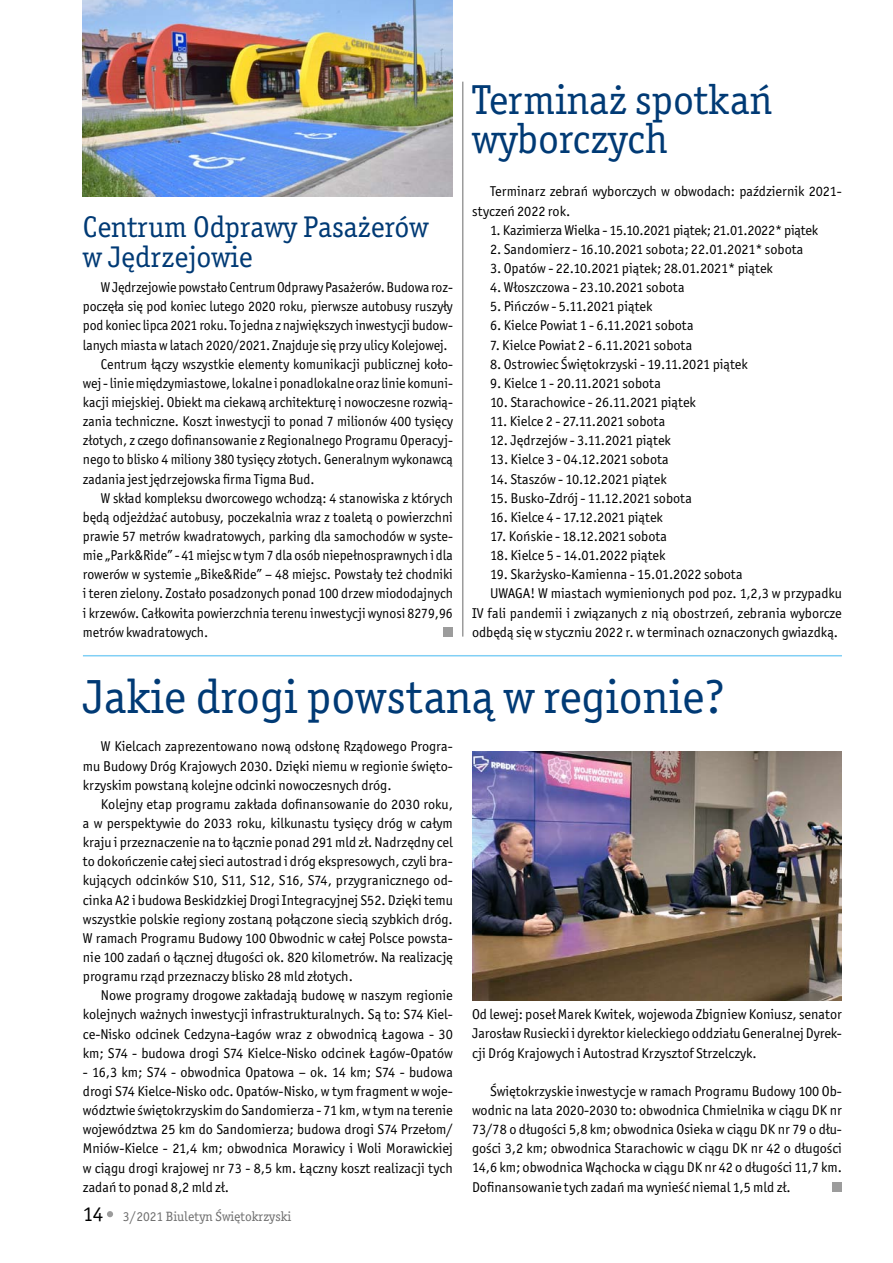
<style>
.page{position:relative;width:893px;height:1263px;background:#fff}
.page>*{position:absolute;margin:0;border:0;box-sizing:border-box;transform-origin:0 0}
.t1{font:48px "Officina Serif Itc TOT";color:#003a75}
.t2{font:42px/39px "Officina Serif Itc TOT";color:#003a75}
.t3{font:30px/30px "Officina Serif Itc TOT";color:#003a75}
.t4{font:14.25px/19.2px "Officina Sans Itc TOT";color:#000;text-align:justify}
.t5{font:13.5px "Officina Serif Itc TOT";color:#6f6f6f}
.s1{font-family:"Officina Sans Itc TOT";font-size:21px;color:#000}
</style>
<div class="page">
<svg style="left:107px;top:1211px;width:6px;height:6px"></svg>
<img style="left:472px;top:751px;width:370px;height:249px">
<hr style="left:83px;top:655px;width:759px;height:1px;background:#81d0f5">
<div style="left:833px;top:1182px;width:9px;height:9px;background:#9c9c9c"></div>
<hr style="left:462px;top:82px;width:1px;height:555px;background:#9c9c9c">
<img style="left:83px;top:0;width:370px;height:196px">
<div style="left:444px;top:628px;width:9px;height:9px;background:#9c9c9c"></div>
<h3 class="t3" style="left:83px;top:212px;width:347px">Centrum Odprawy Pasażerów w Jędrzejowie</h3>
<p class="t4" style="left:101px;top:278px;width:353px">WJędrzejowie powstało Centrum Odprawy Pasażerów. Budowa roz-</p>
<p class="t4" style="left:83px;top:297px;width:371px">poczęła się pod koniec lutego 2020 roku, pierwsze autobusy ruszyły</p>
<p class="t4" style="left:83px;top:316px;width:371px">pod koniec lipca 2021 roku. To jedna z największych inwestycji budow-</p>
<p class="t4" style="left:83px;top:335px;width:366px">lanych miasta w latach 2020/2021. Znajduje się przy ulicy Kolejowej.</p>
<p class="t4" style="left:101px;top:354px;width:353px">Centrum łączy wszystkie elementy komunikacji publicznej koło-</p>
<p class="t4" style="left:83px;top:374px;width:371px">wej - linie międzymiastowe, lokalne i ponadlokalne oraz linie komuni-</p>
<p class="t4" style="left:83px;top:393px;width:371px">kacji miejskiej. Obiekt ma ciekawą architekturę i nowoczesne rozwią-</p>
<p class="t4" style="left:83px;top:412px;width:371px">zania techniczne. Koszt inwestycji to ponad 7 milionów 400 tysięcy</p>
<p class="t4" style="left:83px;top:431px;width:371px">złotych, z czego dofinansowanie z Regionalnego Programu Operacyj-</p>
<p class="t4" style="left:83px;top:450px;width:371px">nego to blisko 4 miliony 380 tysięcy złotych. Generalnym wykonawcą</p>
<p class="t4" style="left:83px;top:469px;width:233px">zadania jest jędrzejowska firma Tigma Bud.</p>
<p class="t4" style="left:101px;top:488px;width:353px">W skład kompleksu dworcowego wchodzą: 4 stanowiska z których</p>
<p class="t4" style="left:83px;top:507px;width:371px">będą odjeżdżać autobusy, poczekalnia wraz z toaletą o powierzchni</p>
<p class="t4" style="left:83px;top:527px;width:371px">prawie 57 metrów kwadratowych, parking dla samochodów w syste-</p>
<p class="t4" style="left:83px;top:546px;width:371px">mie „Park&amp;Ride” - 41 miejsc wtym 7 dla osób niepełnosprawnych i dla</p>
<p class="t4" style="left:83px;top:565px;width:371px">rowerów w systemie „Bike&amp;Ride” – 48 miejsc. Powstały też chodniki</p>
<p class="t4" style="left:83px;top:584px;width:371px">i teren zielony. Zostało posadzonych ponad 100 drzew miododajnych</p>
<p class="t4" style="left:83px;top:603px;width:371px">i krzewów. Całkowita powierzchnia terenu inwestycji wynosi 8279,96</p>
<p class="t4" style="left:83px;top:622px;width:127px">metrów kwadratowych.</p>
<h2 class="t2" style="left:472px;top:81px;width:302px">Terminaż spotkań wyborczych</h2>
<p class="t4" style="left:472px;top:182px;width:371px;text-indent:18px">Terminarz zebrań wyborczych w obwodach: październik 2021- styczeń 2022 rok.</p>
<p class="t4" style="left:490px;top:220px;width:330px">1. Kazimierza Wielka - 15.10.2021 piątek; 21.01.2022* piątek</p>
<p class="t4" style="left:490px;top:240px;width:315px">2. Sandomierz - 16.10.2021 sobota; 22.01.2021* sobota</p>
<p class="t4" style="left:490px;top:259px;width:284px">3. Opatów - 22.10.2021 piątek; 28.01.2021* piątek</p>
<p class="t4" style="left:490px;top:278px;width:196px">4. Włoszczowa - 23.10.2021 sobota</p>
<p class="t4" style="left:490px;top:297px;width:164px">5. Pińczów - 5.11.2021 piątek</p>
<p class="t4" style="left:490px;top:316px;width:205px">6. Kielce Powiat 1 - 6.11.2021 sobota</p>
<p class="t4" style="left:490px;top:335px;width:204px">7. Kielce Powiat 2 - 6.11.2021 sobota</p>
<p class="t4" style="left:490px;top:354px;width:259px">8. Ostrowiec Świętokrzyski - 19.11.2021 piątek</p>
<p class="t4" style="left:490px;top:374px;width:172px">9. Kielce 1 - 20.11.2021 sobota</p>
<p class="t4" style="left:490px;top:393px;width:207px">10. Starachowice - 26.11.2021 piątek</p>
<p class="t4" style="left:490px;top:412px;width:177px">11. Kielce 2 - 27.11.2021 sobota</p>
<p class="t4" style="left:490px;top:431px;width:182px">12. Jędrzejów - 3.11.2021 piątek</p>
<p class="t4" style="left:490px;top:450px;width:180px">13. Kielce 3 - 04.12.2021 sobota</p>
<p class="t4" style="left:490px;top:469px;width:178px">14. Staszów - 10.12.2021 piątek</p>
<p class="t4" style="left:490px;top:488px;width:203px">15. Busko-Zdrój - 11.12.2021 sobota</p>
<p class="t4" style="left:490px;top:507px;width:174px">16. Kielce 4 - 17.12.2021 piątek</p>
<p class="t4" style="left:490px;top:527px;width:179px">17. Końskie - 18.12.2021 sobota</p>
<p class="t4" style="left:490px;top:546px;width:177px">18. Kielce 5 - 14.01.2022 piątek</p>
<p class="t4" style="left:490px;top:565px;width:254px">19. Skarżysko-Kamienna - 15.01.2022 sobota</p>
<p class="t4" style="left:490px;top:584px;width:353px">UWAGA! W miastach wymienionych pod poz. 1,2,3 w przypadku</p>
<p class="t4" style="left:472px;top:603px;width:371px">IV fali pandemii i związanych z nią obostrzeń, zebrania wyborcze</p>
<p class="t4" style="left:472px;top:622px;width:368px">odbędą się w styczniu 2022 r. w terminach oznaczonych gwiazdką.</p>
<h1 class="t1" style="left:83px;top:669px;width:643px">Jakie drogi powstaną w regionie?</h1>
<p class="t4" style="left:83px;top:737px;width:371px;text-indent:18px">W Kielcach zaprezentowano nową odsłonę Rządowego Progra&shy;mu Budowy Dróg Krajowych 2030. Dzięki niemu w regionie święto&shy;krzyskim powstaną kolejne odcinki nowoczesnych dróg.</p>
<p class="t4" style="left:83px;top:794px;width:371px;text-indent:18px">Kolejny etap programu zakłada dofinansowanie do 2030 roku, a w perspektywie do 2033 roku, kilkunastu tysięcy dróg w całym kraju i przeznaczenie na to łącznie ponad 291 mld zł. Nadrzędny cel to dokończenie całej sieci autostrad i dróg ekspresowych, czyli bra&shy;kujących odcinków S10, S11, S12, S16, S74, przygranicznego od&shy;cinka A2 i budowa Beskidzkiej Drogi Integracyjnej S52. Dzięki temu wszystkie polskie regiony zostaną połączone siecią szybkich dróg.<br>W ramach Programu Budowy 100 Obwodnic w całej Polsce powsta&shy;nie 100 zadań o łącznej długości ok. 820 kilometrów. Na realizację programu rząd przeznaczy blisko 28 mld złotych.</p>
<p class="t4" style="left:83px;top:986px;width:371px;text-indent:18px">Nowe programy drogowe zakładają budowę w naszym regionie kolejnych ważnych inwestycji infrastrukturalnych. Są to: S74 Kiel&shy;ce-Nisko odcinek Cedzyna-Łagów wraz z obwodnicą Łagowa - 30 km; S74 - budowa drogi S74 Kielce-Nisko odcinek Łagów-Opatów</p>
<p class="t4" style="left:83px;top:1062px;width:371px">- 16,3 km; S74 - obwodnica Opatowa – ok. 14 km; S74 - budowa drogi S74 Kielce-Nisko odc. Opatów-Nisko, w tym fragment w woje&shy;wództwie świętokrzyskim do Sandomierza - 71 km, wtym na terenie województwa 25 km do Sandomierza; budowa drogi S74 Przełom/ Mniów-Kielce - 21,4 km; obwodnica Morawicy i Woli Morawickiej w ciągu drogi krajowej nr 73 - 8,5 km. Łączny koszt realizacji tych zadań to ponad 8,2 mld zł.</p>
<p class="t5" style="left:83px;top:1208px;width:210px"><span class="s1">14</span> 3/2021 Biuletyn Świętokrzyski</p>
<p class="t4" style="left:472px;top:1005px;width:371px">Od lewej: poseł Marek Kwitek, wojewoda Zbigniew Koniusz, senator Jarosław Rusiecki i dyrektor kieleckiego oddziału Generalnej Dyrek&shy;cji Dróg Krajowych i Autostrad Krzysztof Strzelczyk.</p>
<p class="t4" style="left:472px;top:1081px;width:371px;text-indent:18px">Świętokrzyskie inwestycje w ramach Programu Budowy 100 Ob&shy;wodnic na lata 2020-2030 to: obwodnica Chmielnika w ciągu DK nr 73/78 o długości 5,8 km; obwodnica Osieka w ciągu DK nr 79 o dłu&shy;gości 3,2 km; obwodnica Starachowic w ciągu DK nr 42 o długości 14,6 km; obwodnica Wąchocka w ciągu DK nr 42 o długości 11,7 km.<br>Dofinansowanie tych zadań ma wynieść niemal 1,5 mld zł.</p>
</div>
